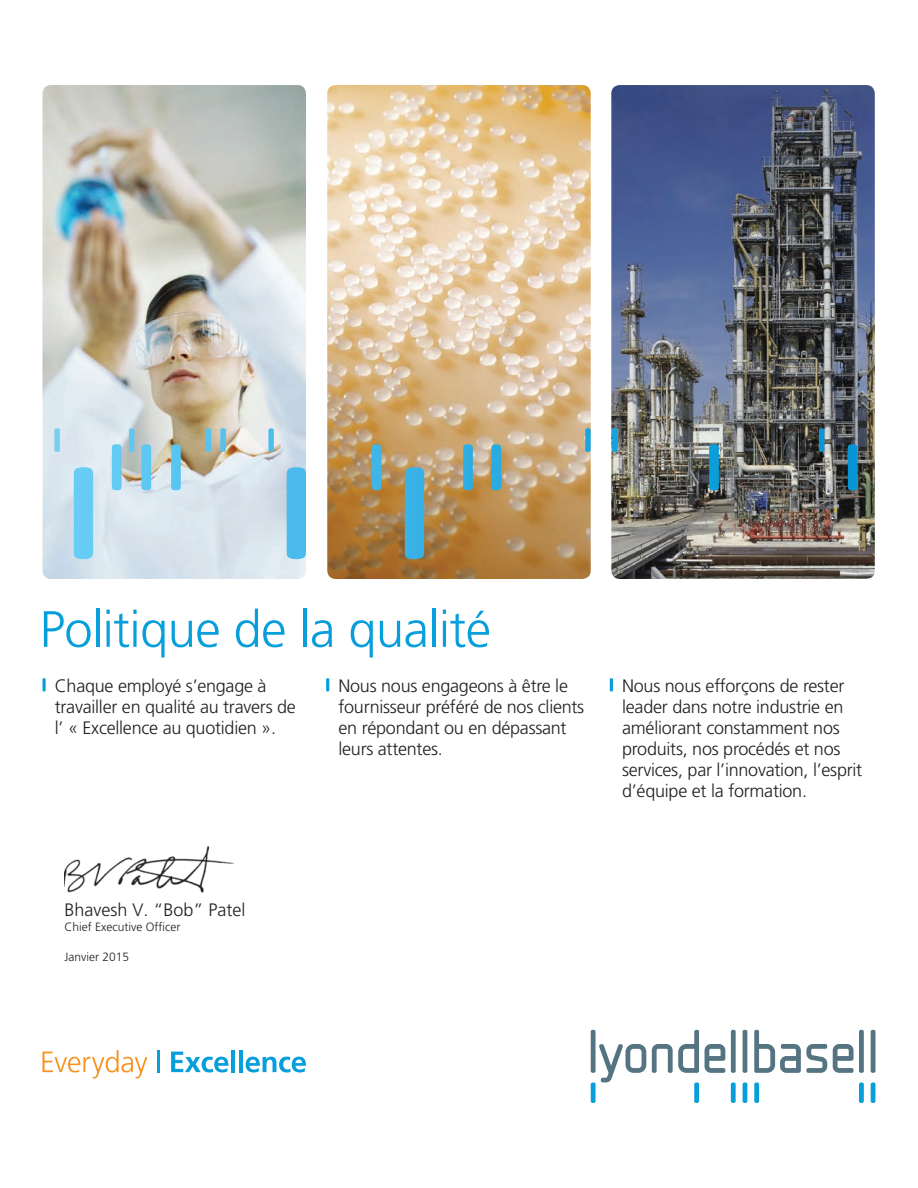
<style>
.page{position:relative;width:918px;height:1188px;background:#fff}
.page>*{position:absolute;margin:0;border:0;box-sizing:border-box;transform-origin:0 0}
.t1{font:300 51px "Frutiger";letter-spacing:-.015em;color:#069edb}
.t2{font:300 18px/21px "Frutiger";letter-spacing:-.015em;color:#231f20}
.t3{font:300 12px "Frutiger";color:#231f20}
</style>
<div class="page">
<hr style="left:43px;top:678px;width:3px;height:14px;background:#069edb">
<hr style="left:326px;top:678px;width:3px;height:14px;background:#069edb">
<hr style="left:610px;top:678px;width:3px;height:14px;background:#069edb">
<svg style="left:591px;top:1030px;width:284px;height:73px"></svg>
<img style="left:327px;top:85px;width:264px;height:494px">
<img style="left:43px;top:85px;width:263px;height:494px">
<img style="left:611px;top:85px;width:264px;height:494px">
<img style="left:64px;top:847px;width:169px;height:46px">
<img style="left:54px;top:428px;width:804px;height:62px">
<svg style="left:43px;top:1050px;width:104px;height:28px"></svg>
<hr style="left:157px;top:1050px;width:2px;height:22px;background:#069edb">
<svg style="left:171px;top:1052px;width:58px;height:20px"></svg>
<hr style="left:231px;top:1050px;width:4px;height:22px;background:#069edb">
<hr style="left:239px;top:1050px;width:4px;height:22px;background:#069edb">
<svg style="left:246px;top:1057px;width:60px;height:15px"></svg>
<h1 class="t1" style="left:40px;top:600px;width:453px">Politique de la qualité</h1>
<p class="t2" style="left:55px;top:675px;width:243px">Chaque employé s’engage à travailler en qualité au travers de l’ « Excellence au quotidien ».</p>
<p class="t2" style="left:338px;top:675px;width:247px">Nous nous engageons à être le fournisseur préféré de nos clients en répondant ou en dépassant leurs attentes.</p>
<p class="t2" style="left:622px;top:675px;width:242px">Nous nous efforçons de rester leader dans notre industrie en améliorant constamment nos produits, nos procédés et nos services, par l’innovation, l’esprit d’équipe et la formation.</p>
<p class="t2" style="left:64px;top:899px;width:183px">Bhavesh V. “Bob” Patel</p>
<p class="t3" style="left:64px;top:920px;width:117px">Chief Executive Officer</p>
<p class="t3" style="left:64px;top:950px;width:66px">Janvier 2015</p>
</div>
